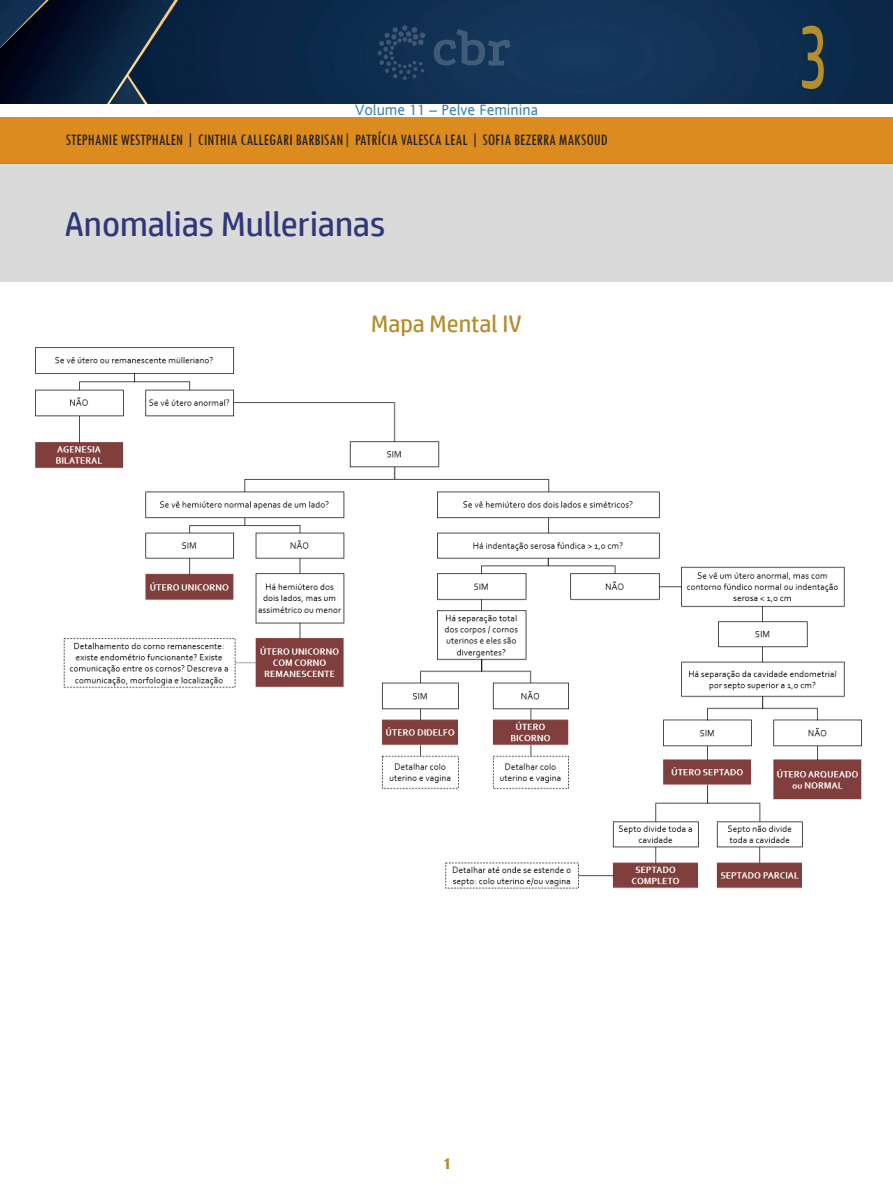
<style>
.page{position:relative;width:893px;height:1191px;background:#fff}
.page>*{position:absolute;margin:0;border:0;box-sizing:border-box;transform-origin:0 0}
.t1{font:90px "HP Simplified";color:#b38e2e;scale:.6 1}
.t2{font:34.5px "HP Simplified";color:#303977}
.peso_02{font:24px "HP Simplified";color:#b38e2e}
.t3{font:condensed 16.5px "Tw Cen";color:#231f20}
.t4{font:15px "Andale Sansfor VST";color:#3981b6}
.t5{font:13.5px "Impact";color:#b38e2e}
</style>
<div class="page">
<img style="left:0;top:0;width:893px;height:103px">
<div style="left:0;top:117px;width:893px;height:46px;background:#dc8b1f"></div>
<div style="left:0;top:163px;width:893px;height:119px;background:#dadadb"></div>
<svg style="left:434px;top:29px;width:76px;height:37px;background:#224263"></svg>
<svg style="left:377px;top:25px;width:48px;height:55px;background:#1a3859"></svg>
<img style="left:35px;top:347px;width:826px;height:541px">
<p class="t4" style="left:355px;top:100px;width:184px">Volume 11 – Pelve Feminina</p>
<p class="t3" style="left:66px;top:129px;width:543px">STEPHANIE WESTPHALEN | CINTHIA CALLEGARI BARBISAN| PATRÍCIA VALESCA LEAL | SOFIA BEZERRA MAKSOUD</p>
<h2 class="t2" style="left:65px;top:204px;width:322px">Anomalias Mullerianas</h2>
<p class="peso_02" style="left:371px;top:310px;width:152px">Mapa Mental IV</p>
<h1 class="t1" style="left:799px;top:5px;width:50px">3</h1>
<p class="t5" style="left:444px;top:1153px;width:7px">1</p>
</div>
